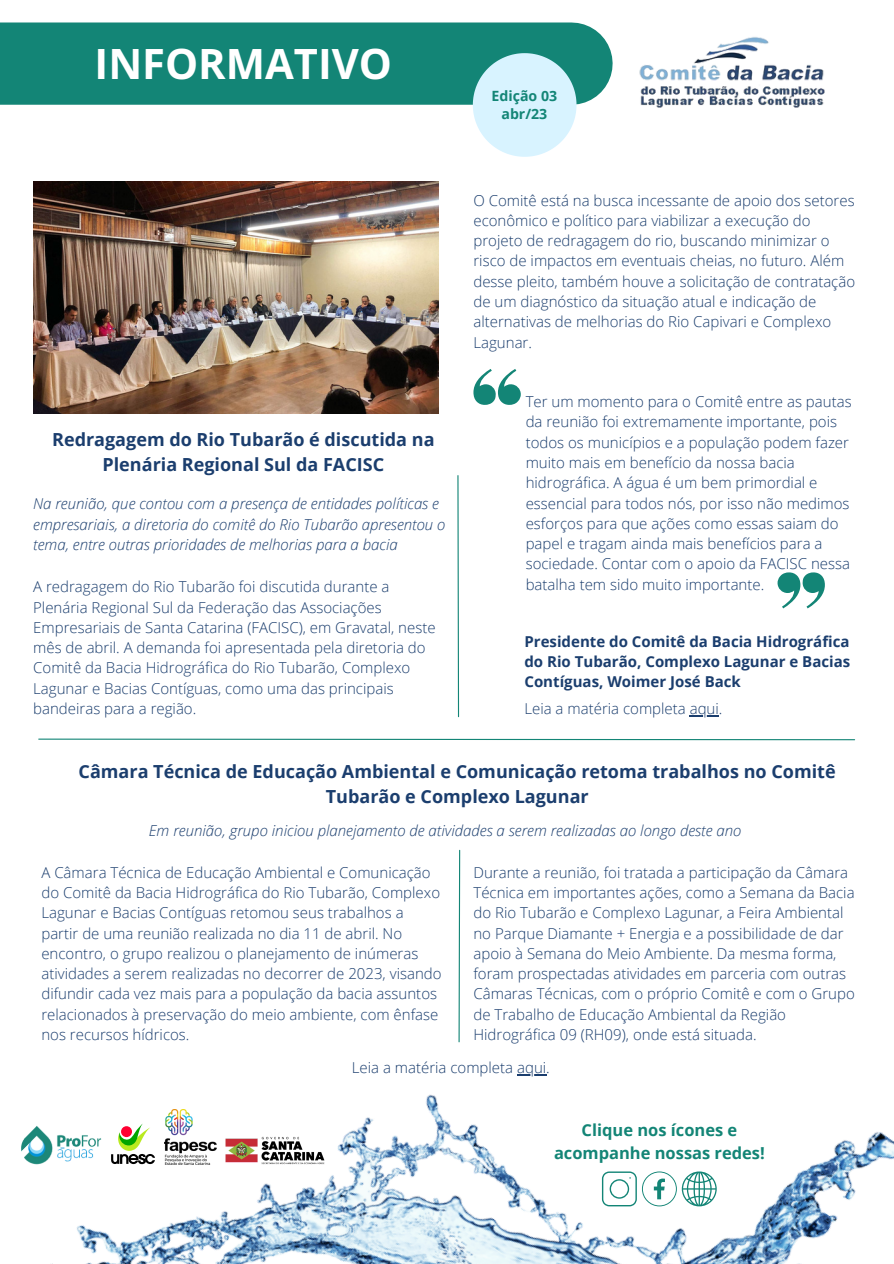
<style>
.page{position:relative;width:894px;height:1264px;background:#fff}
.page>*{position:absolute;margin:0;border:0;box-sizing:border-box;transform-origin:0 0}
.t1{font:700 41.7px "Open Sans";color:#fff}
.t2{font:700 18px/24.8px "Open Sans";color:#1b3e6e;text-align:center}
.t3{font:700 16.5px/22.6px "Open Sans";color:#138576;text-align:center}
.t4{font:300 15px/20.2px "Open Sans";color:#1b3e6e}
.t5{font:italic 300 15px/20.2px "Open Sans";color:#1b3e6e}
.t6{font:700 15px/20.2px "Open Sans";color:#1b3e6e;text-align:justify}
.t7{font:700 14.1px "Open Sans";color:#138576}
</style>
<div class="page">
<img style="left:33px;top:181px;width:406px;height:232px">
<div style="left:0;top:23px;width:571px;height:82px;background:#138576"></div>
<svg style="left:472px;top:53px;width:104px;height:104px"></svg>
<svg style="left:457px;top:475px;width:2px;height:242px"></svg>
<svg style="left:38px;top:738px;width:817px;height:2px"></svg>
<img style="left:77px;top:850px;width:816px;height:413px">
<img style="left:21px;top:1123px;width:82px;height:44px">
<svg style="left:111px;top:1123px;width:44px;height:41px"></svg>
<img style="left:164px;top:1109px;width:52px;height:55px">
<img style="left:223px;top:1130px;width:111px;height:36px">
<svg style="left:601px;top:1171px;width:115px;height:35px"></svg>
<img style="left:639px;top:37px;width:184px;height:71px">
<svg style="left:473px;top:369px;width:47px;height:36px"></svg>
<svg style="left:777px;top:572px;width:47px;height:36px"></svg>
<svg style="left:689px;top:715px;width:29px;height:1px"></svg>
<svg style="left:458px;top:849px;width:2px;height:193px"></svg>
<hr style="left:517px;top:1073px;width:29px;height:2px;background:#1b3e6e">
<h1 class="t1" style="left:94px;top:35px;width:299px">INFORMATIVO</h1>
<p class="t7" style="left:491px;top:85px;width:67px">Edição 03</p>
<p class="t7" style="left:501px;top:104px;width:47px">abr/23</p>
<p class="t2" style="left:52px;top:427px;width:384px">Redragagem do Rio Tubarão é discutida na<br>Plenária Regional Sul da FACISC</p>
<p class="t5" style="left:33px;top:493px;width:413px">Na reunião, que contou com a presença de entidades políticas e empresariais, a diretoria do comitê do Rio Tubarão apresentou o tema, entre outras prioridades de melhorias para a bacia</p>
<p class="t4" style="left:33px;top:576px;width:404px">A redragagem do Rio Tubarão foi discutida durante a Plenária Regional Sul da Federação das Associações Empresariais de Santa Catarina (FACISC), em Gravatal, neste mês de abril. A demanda foi apresentada pela diretoria do Comitê da Bacia Hidrográfica do Rio Tubarão, Complexo Lagunar e Bacias Contíguas, como uma das principais bandeiras para a região.</p>
<p class="t4" style="left:473px;top:190px;width:383px">O Comitê está na busca incessante de apoio dos setores econômico e político para viabilizar a execução do projeto de redragagem do rio, buscando minimizar o risco de impactos em eventuais cheias, no futuro. Além desse pleito, também houve a solicitação de contratação de um diagnóstico da situação atual e indicação de alternativas de melhorias do Rio Capivari e Complexo Lagunar.</p>
<p class="t4" style="left:525px;top:391px;width:327px">Ter um momento para o Comitê entre as pautas da reunião foi extremamente importante, pois todos os municípios e a população podem fazer muito mais em benefício da nossa bacia hidrográfica. A água é um bem primordial e essencial para todos nós, por isso não medimos esforços para que ações como essas saiam do papel e tragam ainda mais benefícios para a sociedade. Contar com o apoio da FACISC nessa batalha tem sido muito importante.</p>
<p class="t6" style="left:524px;top:630px;width:327px">Presidente do Comitê da Bacia Hidrográfica do Rio Tubarão, Complexo Lagunar e Bacias Contíguas, Woimer José Back</p>
<p class="t4" style="left:524px;top:698px;width:199px">Leia a matéria completa aqui.</p>
<p class="t2" style="left:79px;top:758px;width:758px">Câmara Técnica de Educação Ambiental e Comunicação retoma trabalhos no Comitê<br>Tubarão e Complexo Lagunar</p>
<p class="t5" style="left:149px;top:819px;width:594px">Em reunião, grupo iniciou planejamento de atividades a serem realizadas ao longo deste ano</p>
<p class="t4" style="left:41px;top:861px;width:401px">A Câmara Técnica de Educação Ambiental e Comunicação do Comitê da Bacia Hidrográfica do Rio Tubarão, Complexo Lagunar e Bacias Contíguas retomou seus trabalhos a partir de uma reunião realizada no dia 11 de abril. No encontro, o grupo realizou o planejamento de inúmeras atividades a serem realizadas no decorrer de 2023, visando difundir cada vez mais para a população da bacia assuntos relacionados à preservação do meio ambiente, com ênfase nos recursos hídricos.</p>
<p class="t4" style="left:473px;top:861px;width:383px">Durante a reunião, foi tratada a participação da Câmara Técnica em importantes ações, como a Semana da Bacia do Rio Tubarão e Complexo Lagunar, a Feira Ambiental no Parque Diamante + Energia e a possibilidade de dar apoio à Semana do Meio Ambiente. Da mesma forma, foram prospectadas atividades em parceria com outras Câmaras Técnicas, com o próprio Comitê e com o Grupo de Trabalho de Educação Ambiental da Região Hidrográfica 09 (RH09), onde está situada.</p>
<p class="t4" style="left:352px;top:1056px;width:199px">Leia a matéria completa aqui.</p>
<p class="t3" style="left:554px;top:1118px;width:212px">Clique nos ícones e acompanhe nossas redes!</p>
</div>
